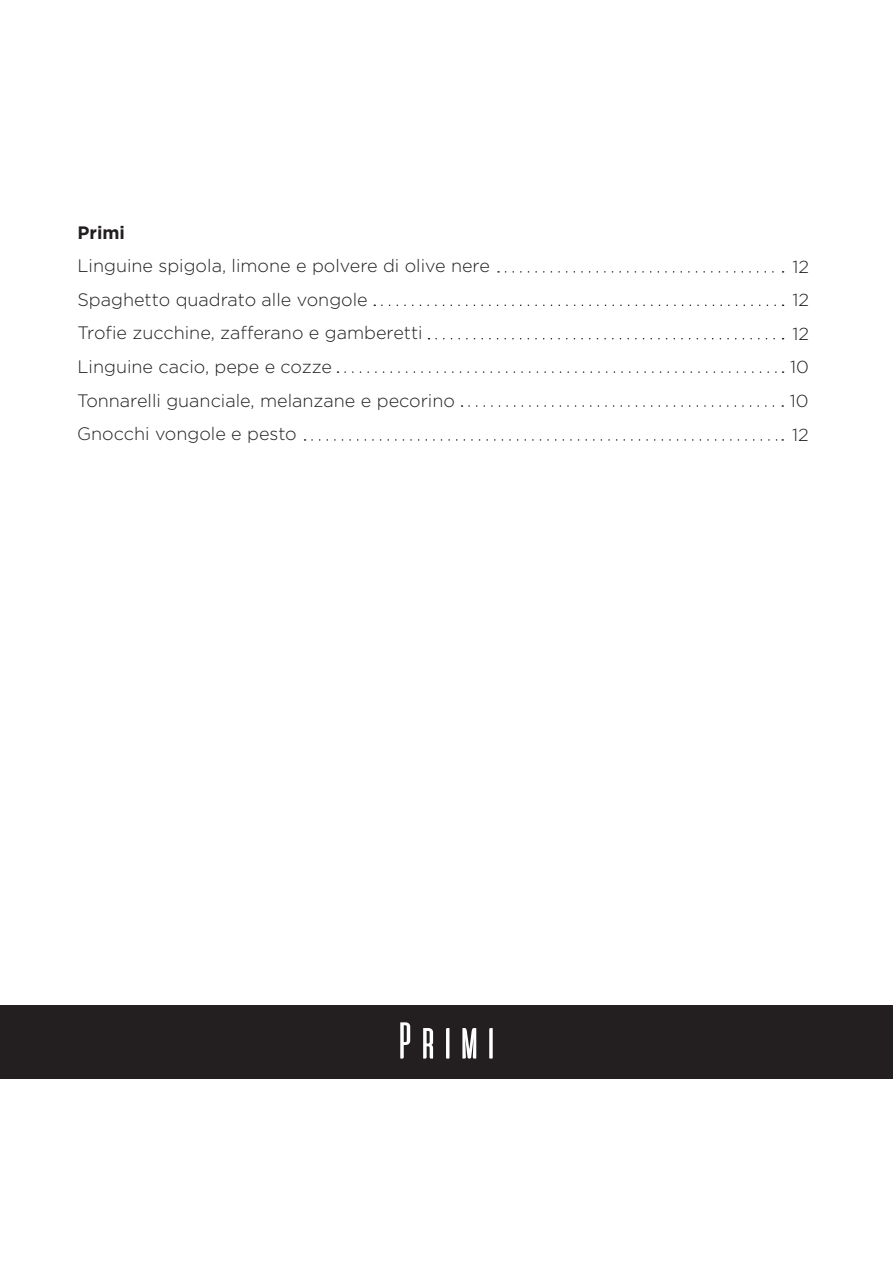
<style>
.page{position:relative;width:893px;height:1263px;background:#fff}
.page>*{position:absolute;margin:0;border:0;box-sizing:border-box;transform-origin:0 0}
.t1{font:51.75px "aliensandcows";color:#fff}
.t2{font:300 18px "Gotham";color:#231f20}
.t3{font:700 18px "Gotham";color:#231f20}
.t4{font:300 17.4px "Gotham";color:#231f20;scale:1.04 1}
</style>
<div class="page">
<svg style="left:505px;top:271px;width:279px;height:2px"></svg>
<svg style="left:382px;top:305px;width:402px;height:1px"></svg>
<svg style="left:436px;top:338px;width:348px;height:1px"></svg>
<svg style="left:345px;top:371px;width:439px;height:2px"></svg>
<svg style="left:469px;top:405px;width:314px;height:2px"></svg>
<svg style="left:312px;top:439px;width:471px;height:2px"></svg>
<div style="left:0;top:1005px;width:893px;height:74px;background:#231f20"></div>
<p class="t3" style="left:77px;top:222px;width:49px">Primi</p>
<p class="t2" style="left:77px;top:256px;width:414px">Linguine spigola, limone e polvere di olive nere</p>
<p class="t4" style="left:792px;top:257px;width:18px">12</p>
<p class="t2" style="left:77px;top:290px;width:292px">Spaghetto quadrato alle vongole</p>
<p class="t4" style="left:792px;top:291px;width:18px">12</p>
<p class="t2" style="left:77px;top:323px;width:347px">Trofie zucchine, zafferano e gamberetti</p>
<p class="t4" style="left:792px;top:324px;width:18px">12</p>
<p class="t2" style="left:77px;top:356px;width:256px">Linguine cacio, pepe e cozze</p>
<p class="t4" style="left:790px;top:357px;width:20px">10</p>
<p class="t2" style="left:77px;top:390px;width:379px">Tonnarelli guanciale, melanzane e pecorino</p>
<p class="t4" style="left:790px;top:391px;width:20px">10</p>
<p class="t2" style="left:77px;top:424px;width:221px">Gnocchi vongole e pesto</p>
<p class="t4" style="left:792px;top:425px;width:18px">12</p>
<h1 class="t1" style="left:394px;top:1013px;width:107px">Primi</h1>
</div>
